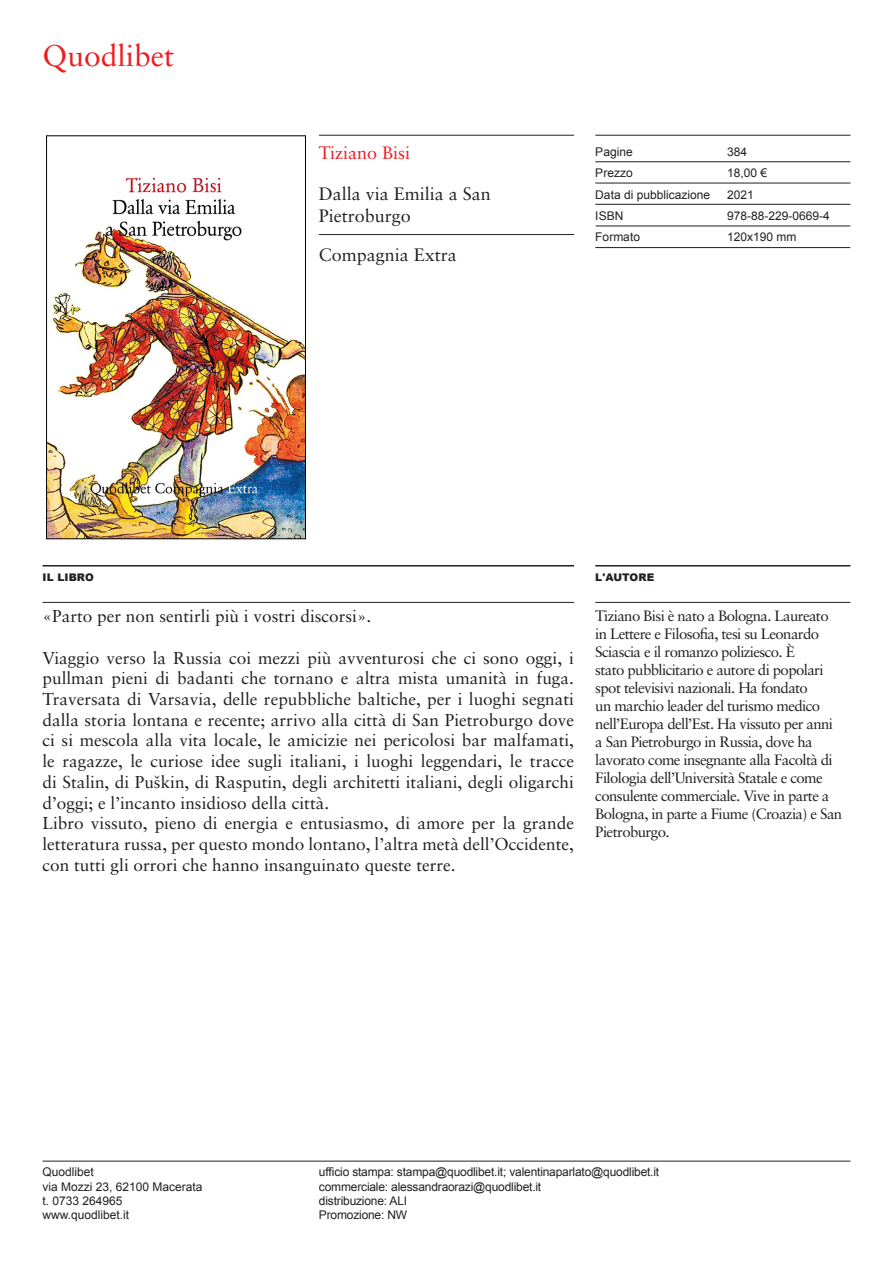
<style>
.page{position:relative;width:893px;height:1263px;background:#fff}
.page>*{position:absolute;margin:0;border:0;box-sizing:border-box;transform-origin:0 0}
.t1{font:30px "Sabon Roman Os F";color:#ee1d23}
.t2{font:18px/21.6px "Sabon Roman Os F";color:#231f20}
.t3{font:18px "Sabon Roman Os F";color:#ee1d23}
.t4{font:17.25px/20.7px "Sabon Roman Os F";color:#231f20;text-align:justify}
.t5{font:15px/18px "Sabon Roman Os F";letter-spacing:-.04em;color:#231f20}
.t6{font:12px "Arial";letter-spacing:-.015em;color:#231f20}
.t7{font:900 10.5px "Arial";letter-spacing:.01em;color:#231f20}
</style>
<div class="page">
<hr style="left:43px;top:1161px;width:807px;height:1px;background:#231f20">
<hr style="left:319px;top:135px;width:255px;height:1px;background:#231f20">
<hr style="left:43px;top:565px;width:531px;height:1px;background:#231f20">
<hr style="left:595px;top:565px;width:255px;height:1px;background:#231f20">
<hr style="left:43px;top:602px;width:531px;height:1px;background:#231f20">
<hr style="left:595px;top:602px;width:255px;height:1px;background:#231f20">
<hr style="left:595px;top:135px;width:255px;height:1px;background:#231f20">
<hr style="left:595px;top:162px;width:255px;height:1px;background:#231f20">
<hr style="left:595px;top:183px;width:255px;height:1px;background:#231f20">
<hr style="left:595px;top:204px;width:255px;height:1px;background:#231f20">
<hr style="left:595px;top:226px;width:255px;height:1px;background:#231f20">
<hr style="left:595px;top:247px;width:255px;height:1px;background:#231f20">
<img style="left:48px;top:177px;width:256px;height:360px">
<div style="left:46px;top:136px;width:260px;height:403px;border:1px solid #000"></div>
<hr style="left:319px;top:234px;width:255px;height:1px;background:#231f20">
<p class="t1" style="left:43px;top:38px;width:133px">Quodlibet</p>
<p class="t3" style="left:319px;top:142px;width:93px">Tiziano Bisi</p>
<p class="t2" style="left:319px;top:183px;width:174px">Dalla via Emilia a San<br>Pietroburgo</p>
<p class="t2" style="left:319px;top:244px;width:140px">Compagnia Extra</p>
<p class="t6" style="left:595px;top:144px;width:39px">Pagine</p>
<p class="t6" style="left:595px;top:165px;width:39px">Prezzo</p>
<p class="t6" style="left:595px;top:186px;width:116px">Data di pubblicazione</p>
<p class="t6" style="left:595px;top:208px;width:30px">ISBN</p>
<p class="t6" style="left:595px;top:229px;width:46px">Formato</p>
<p class="t6" style="left:727px;top:144px;width:22px">384</p>
<p class="t6" style="left:727px;top:165px;width:42px">18,00 €</p>
<p class="t6" style="left:727px;top:186px;width:28px">2021</p>
<p class="t6" style="left:727px;top:208px;width:104px">978-88-229-0669-4</p>
<p class="t6" style="left:727px;top:229px;width:71px">120x190 mm</p>
<p class="t7" style="left:43px;top:570px;width:53px">IL LIBRO</p>
<p class="t7" style="left:595px;top:570px;width:60px">L'AUTORE</p>
<p class="t4" style="left:43px;top:606px;width:330px">«Parto per non sentirli più i vostri discorsi».</p>
<p class="t4" style="left:43px;top:647px;width:533px">Viaggio verso la Russia coi mezzi più avventurosi che ci sono oggi, i pullman pieni di badanti che tornano e altra mista umanità in fuga.<br>Traversata di Varsavia, delle repubbliche baltiche, per i luoghi segnati dalla storia lontana e recente; arrivo alla città di San Pietroburgo dove ci si mescola alla vita locale, le amicizie nei pericolosi bar malfamati, le ragazze, le curiose idee sugli italiani, i luoghi leggendari, le tracce di Stalin, di Puškin, di Rasputin, degli architetti italiani, degli oligarchi d’oggi; e l’incanto insidioso della città.</p>
<p class="t4" style="left:43px;top:813px;width:533px">Libro vissuto, pieno di energia e entusiasmo, di amore per la grande letteratura russa, per questo mondo lontano, l’altra metà dell’Occidente, con tutti gli orrori che hanno insanguinato queste terre.</p>
<p class="t5" style="left:595px;top:606px;width:248px">Tiziano Bisi è nato a Bologna. Laureato in Lettere e Filosofia, tesi su Leonardo Sciascia e il romanzo poliziesco. È<br>stato pubblicitario e autore di popolari spot televisivi nazionali. Ha fondato<br>un marchio leader del turismo medico nell’Europa dell’Est. Ha vissuto per anni a San Pietroburgo in Russia, dove ha lavorato come insegnante alla Facoltà di Filologia dell’Università Statale e come consulente commerciale. Vive in parte a Bologna, in parte a Fiume (Croazia) e San Pietroburgo.</p>
<p class="t6" style="left:43px;top:1164px;width:53px">Quodlibet</p>
<p class="t6" style="left:43px;top:1178px;width:162px">via Mozzi 23, 62100 Macerata</p>
<p class="t6" style="left:43px;top:1193px;width:82px">t. 0733 264965</p>
<p class="t6" style="left:43px;top:1207px;width:88px">www.quodlibet.it</p>
<p class="t6" style="left:319px;top:1164px;width:342px">ufficio stampa: stampa@quodlibet.it; valentinaparlato@quodlibet.it</p>
<p class="t6" style="left:319px;top:1178px;width:224px">commerciale: alessandraorazi@quodlibet.it</p>
<p class="t6" style="left:319px;top:1193px;width:90px">distribuzione: ALI</p>
<p class="t6" style="left:319px;top:1207px;width:90px">Promozione: NW</p>
</div>
